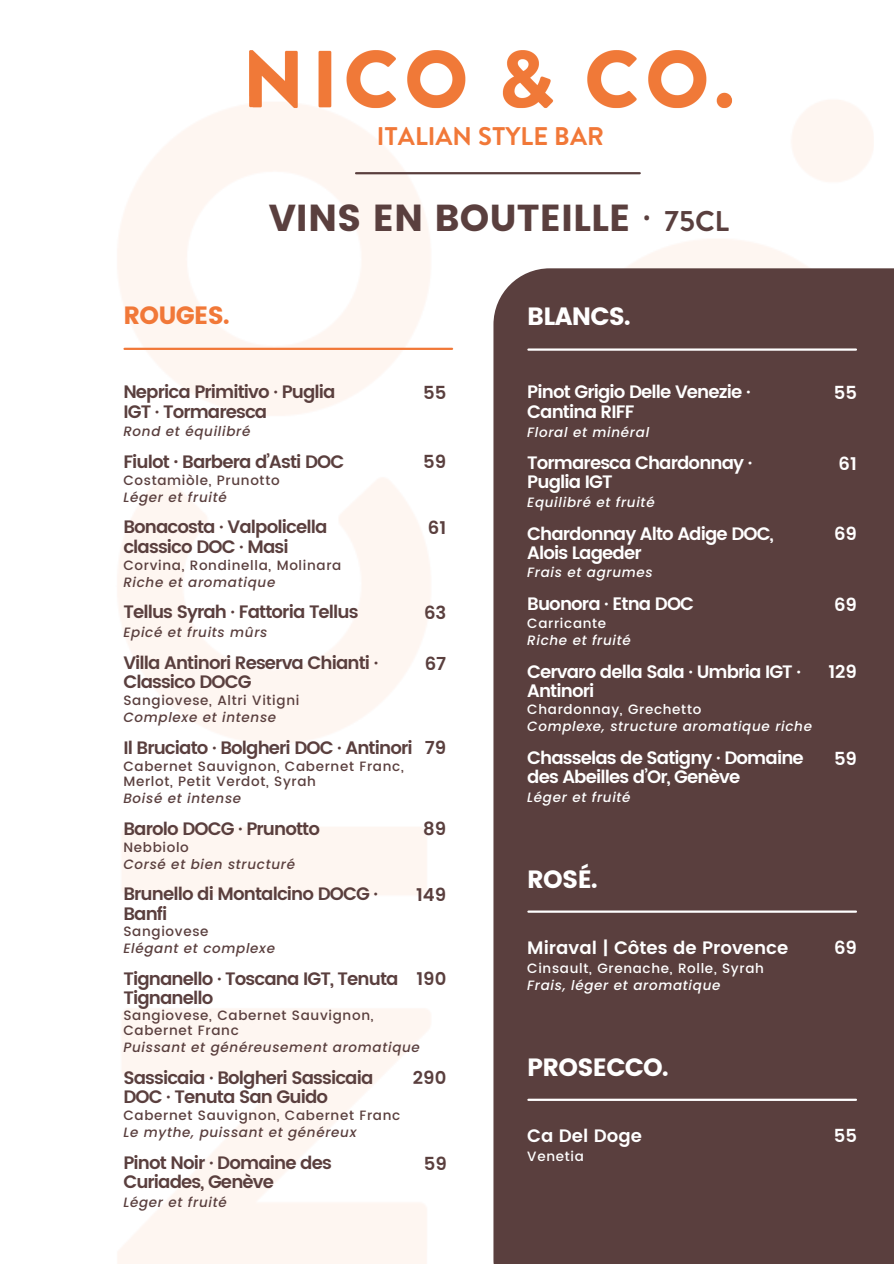
<style>
.page{position:relative;width:894px;height:1264px;background:#fff}
.page>*{position:absolute;margin:0;border:0;box-sizing:border-box;transform-origin:0 0}
.t1{font:37.5px "Poppins";color:#5a3f3e}
.t2{font:700 25.5px "Hv D Trial Brandon Text";color:#f17838}
.t3{font:24.9px "Poppins";letter-spacing:-.03em;color:#fff}
.t4{font:24.9px "Poppins";letter-spacing:-.03em;color:#f17838}
.t5{font:600 18px/19.2px "Poppins";letter-spacing:-.05em;color:#5a3f3e}
.t6{font:600 18px/19.2px "Poppins";letter-spacing:-.05em;color:#fff}
.t7{font:600 18px "Poppins";color:#fff}
.t8{font:500 13.5px/14.7px "Poppins";letter-spacing:.05em;color:#5a3f3e}
.t9{font:italic 500 13.5px "Poppins";letter-spacing:.05em;color:#5a3f3e}
.t10{font:italic 500 13.5px "Poppins";letter-spacing:.05em;color:#fff}
.t11{font:500 13.5px "Poppins";letter-spacing:.05em;color:#fff}
.s1{font-family:"Noto Sans"}
.s2{font-family:"Hv D Trial Brandon Text";font-weight:700;font-size:28.5px}
.s3{font-family:"Noto Sans";font-weight:700}
</style>
<div class="page">
<img style="left:556px;top:100px;width:317px;height:168px">
<img style="left:117px;top:104px;width:314px;height:1159px">
<img style="left:249px;top:50px;width:488px;height:67px">
<hr style="left:356px;top:172px;width:283px;height:2px;background:#5a3f3e">
<div style="left:493px;top:268px;width:400px;height:995px;background:#5a3f3e"></div>
<hr style="left:528px;top:1098px;width:327px;height:2px;background:#fff">
<hr style="left:124px;top:348px;width:328px;height:2px;background:#f17838">
<hr style="left:528px;top:910px;width:327px;height:2px;background:#fff">
<hr style="left:528px;top:348px;width:327px;height:3px;background:#fff">
<h2 class="t2" style="left:377px;top:127px;width:228px">ITALIAN STYLE BAR</h2>
<h3 class="t4" style="left:123px;top:301px;width:108px">ROUGES.</h3>
<h1 class="t1" style="left:268px;top:196px;width:462px">VINS EN BOUTEILLE <span class="s1">⸱</span> <span class="s2">75CL</span></h1>
<h3 class="t3" style="left:527px;top:301px;width:105px">BLANCS.</h3>
<p class="t5" style="left:123px;top:383px;width:214px">Neprica Primitivo · Puglia<br>IGT · Tormaresca</p>
<p class="t5" style="left:423px;top:384px;width:25px">55</p>
<p class="t9" style="left:123px;top:423px;width:128px">Rond et équilibré</p>
<p class="t5" style="left:123px;top:452px;width:222px">Fiulot <span class="s3">⸱</span> Barbera d’Asti DOC</p>
<p class="t5" style="left:423px;top:453px;width:25px">59</p>
<p class="t8" style="left:123px;top:473px;width:158px">Costamiòle, Prunotto</p>
<p class="t9" style="left:123px;top:489px;width:105px">Léger et fruité</p>
<p class="t5" style="left:123px;top:518px;width:205px">Bonacosta · Valpolicella classico DOC · Masi</p>
<p class="t5" style="left:428px;top:519px;width:20px">61</p>
<p class="t8" style="left:123px;top:558px;width:219px">Corvina, Rondinella, Molinara</p>
<p class="t9" style="left:123px;top:574px;width:153px">Riche et aromatique</p>
<p class="t5" style="left:123px;top:603px;width:237px">Tellus Syrah · Fattoria Tellus</p>
<p class="t5" style="left:424px;top:603px;width:24px">63</p>
<p class="t9" style="left:123px;top:624px;width:145px">Epicé et fruits mûrs</p>
<p class="t5" style="left:123px;top:653px;width:256px">Villa Antinori Reserva Chianti ·<br>Classico DOCG</p>
<p class="t5" style="left:424px;top:654px;width:23px">67</p>
<p class="t8" style="left:123px;top:693px;width:177px">Sangiovese, Altri Vitigni</p>
<p class="t9" style="left:123px;top:709px;width:154px">Complexe et intense</p>
<p class="t5" style="left:123px;top:738px;width:324px">Il Bruciato · Bolgheri DOC · Antinori 79</p>
<p class="t8" style="left:123px;top:759px;width:282px">Cabernet Sauvignon, Cabernet Franc,<br>Merlot, Petit Verdot, Syrah</p>
<p class="t9" style="left:123px;top:790px;width:119px">Boisé et intense</p>
<p class="t5" style="left:123px;top:819px;width:198px">Barolo DOCG · Prunotto</p>
<p class="t5" style="left:423px;top:820px;width:25px">89</p>
<p class="t8" style="left:123px;top:840px;width:67px">Nebbiolo</p>
<p class="t9" style="left:123px;top:856px;width:173px">Corsé et bien structuré</p>
<p class="t5" style="left:123px;top:885px;width:256px">Brunello di Montalcino DOCG ·<br>Banfi</p>
<p class="t5" style="left:416px;top:885px;width:32px">149</p>
<p class="t8" style="left:123px;top:924px;width:87px">Sangiovese</p>
<p class="t9" style="left:123px;top:940px;width:153px">Elégant et complexe</p>
<p class="t5" style="left:123px;top:969px;width:276px">Tignanello · Toscana IGT, Tenuta<br>Tignanello</p>
<p class="t5" style="left:416px;top:970px;width:31px">190</p>
<p class="t8" style="left:123px;top:1008px;width:251px">Sangiovese, Cabernet Sauvignon,<br>Cabernet Franc</p>
<p class="t9" style="left:123px;top:1039px;width:298px">Puissant et généreusement aromatique</p>
<p class="t5" style="left:123px;top:1068px;width:251px">Sassicaia · Bolgheri Sassicaia<br>DOC · Tenuta San Guido</p>
<p class="t5" style="left:413px;top:1069px;width:35px">290</p>
<p class="t8" style="left:123px;top:1108px;width:278px">Cabernet Sauvignon, Cabernet Franc</p>
<p class="t9" style="left:123px;top:1124px;width:234px">Le mythe, puissant et généreux</p>
<p class="t5" style="left:123px;top:1153px;width:210px">Pinot Noir · Domaine des<br>Curiades, Genève</p>
<p class="t5" style="left:423px;top:1154px;width:25px">59</p>
<p class="t9" style="left:123px;top:1194px;width:105px">Léger et fruité</p>
<p class="t6" style="left:527px;top:383px;width:225px">Pinot Grigio Delle Venezie ·</p>
<p class="t6" style="left:833px;top:384px;width:25px">55</p>
<p class="t6" style="left:527px;top:402px;width:109px">Cantina RIFF</p>
<p class="t10" style="left:527px;top:424px;width:123px">Floral et minéral</p>
<p class="t6" style="left:527px;top:454px;width:227px">Tormaresca Chardonnay ·<br>Puglia IGT</p>
<p class="t6" style="left:838px;top:455px;width:20px">61</p>
<p class="t10" style="left:527px;top:494px;width:129px">Equilibré et fruité</p>
<p class="t6" style="left:527px;top:524px;width:248px">Chardonnay Alto Adige DOC,<br>Alois Lageder</p>
<p class="t6" style="left:833px;top:525px;width:24px">69</p>
<p class="t10" style="left:527px;top:564px;width:127px">Frais et agrumes</p>
<p class="t6" style="left:527px;top:594px;width:168px">Buonora · Etna DOC</p>
<p class="t6" style="left:833px;top:595px;width:24px">69</p>
<p class="t11" style="left:527px;top:613px;width:80px">Carricante</p>
<p class="t10" style="left:527px;top:632px;width:105px">Riche et fruité</p>
<p class="t6" style="left:527px;top:662px;width:275px">Cervaro della Sala · Umbria IGT ·<br>Antinori</p>
<p class="t6" style="left:828px;top:663px;width:30px">129</p>
<p class="t11" style="left:527px;top:699px;width:175px">Chardonnay, Grechetto</p>
<p class="t10" style="left:527px;top:718px;width:286px">Complexe, structure aromatique riche</p>
<p class="t6" style="left:527px;top:748px;width:278px">Chasselas de Satigny · Domaine des Abeilles d’Or, Genève</p>
<p class="t6" style="left:833px;top:749px;width:25px">59</p>
<p class="t10" style="left:527px;top:789px;width:105px">Léger et fruité</p>
<h3 class="t3" style="left:527px;top:864px;width:72px">ROSÉ.</h3>
<p class="t7" style="left:527px;top:934px;width:262px">Miraval | Côtes de Provence</p>
<p class="t6" style="left:833px;top:938px;width:24px">69</p>
<p class="t11" style="left:527px;top:958px;width:238px">Cinsault, Grenache, Rolle, Syrah</p>
<p class="t10" style="left:527px;top:977px;width:194px">Frais, léger et aromatique</p>
<h3 class="t3" style="left:527px;top:1052px;width:143px">PROSECCO.</h3>
<p class="t7" style="left:527px;top:1122px;width:116px">Ca Del Doge</p>
<p class="t6" style="left:833px;top:1126px;width:25px">55</p>
<p class="t11" style="left:527px;top:1146px;width:58px">Venetia</p>
</div>
